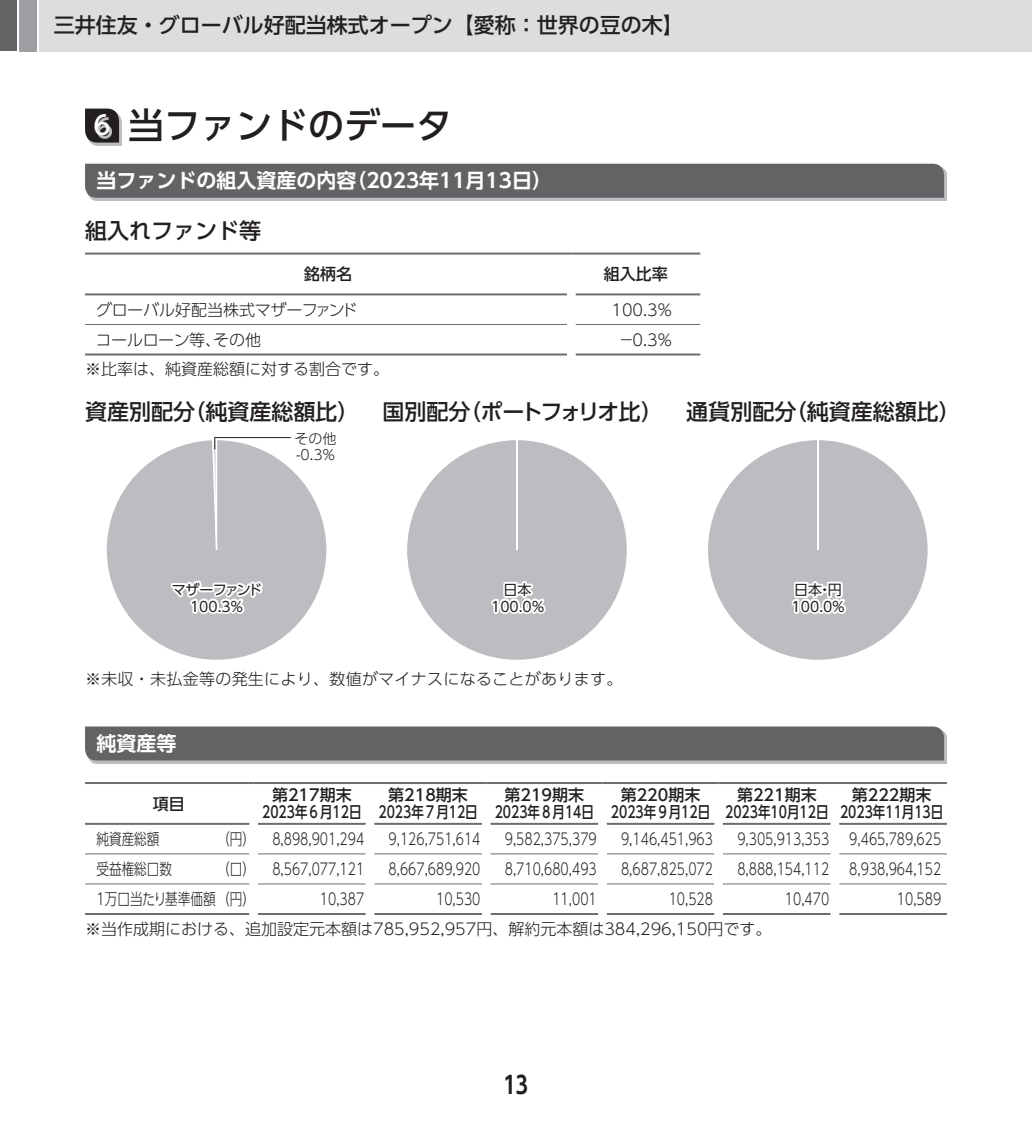
<style>
.page{position:relative;width:1032px;height:1134px;background:#fff}
.page>*{position:absolute;margin:0;border:0;box-sizing:border-box;transform-origin:0 0}
.t1{font:500 36px "UD Shin Go Pro";color:#231f20}
.t2{font:700 24px "UD Shin Go Pro De";color:#231f20}
.t3{font:500 22px "UD Shin Go Pro";color:#231f20}
.t4{font:500 21px "UD Shin Go Pro";color:#231f20}
.t5{font:700 20px "UD Shin Go Pro De";color:#fff}
.t6{font:300 16px "UD Shin Go Pro";color:#231f20;scale:.78 1}
.t7{font:500 16px/17.6px "UD Shin Go Pro";color:#231f20}
.t8{font:300 16px "UD Shin Go Pro";color:#231f20}
.t9{font:300 16px "UD Shin Go Pro";color:#231f20;scale:.79 1}
.t10{font:300 16px "UD Shin Go Pro";letter-spacing:.02em;color:#231f20}
.t11{font:300 16px "UD Shin Go Pro";letter-spacing:-.03em;color:#231f20}
.t12{font:14px/16.8px "UD Shin Go Pro";letter-spacing:-.01em;color:#231f20}
.t13{font:14px/16.8px "UD Shin Go Pro";letter-spacing:-.03em;color:#231f20;text-align:center}
.t14{font:300 14px/16.8px "UD Shin Go Pro";color:#231f20}
.s1{font-size:26px;color:#fff}
</style>
<div class="page">
<div style="left:0;top:0;width:17px;height:51px;background:#636366"></div>
<div style="left:20px;top:0;width:17px;height:51px;background:#9d9fa2"></div>
<div style="left:40px;top:0;width:992px;height:51px;background:#dcdddf"></div>
<div style="left:88px;top:729px;width:859px;height:34px;background:linear-gradient(to right,#bcbdc0,#bcbdc0)"></div>
<div style="left:85px;top:726px;width:859px;height:34px;background:#636366"></div>
<hr style="left:85px;top:853px;width:164px;height:1px;background:#6c6d70">
<hr style="left:258px;top:853px;width:108px;height:1px;background:#6c6d70">
<hr style="left:374px;top:853px;width:108px;height:1px;background:#6c6d70">
<hr style="left:490px;top:853px;width:108px;height:1px;background:#6c6d70">
<hr style="left:607px;top:853px;width:107px;height:1px;background:#6c6d70">
<hr style="left:723px;top:853px;width:108px;height:1px;background:#6c6d70">
<hr style="left:839px;top:853px;width:108px;height:1px;background:#6c6d70">
<hr style="left:85px;top:884px;width:164px;height:1px;background:#6c6d70">
<hr style="left:258px;top:884px;width:108px;height:1px;background:#6c6d70">
<hr style="left:374px;top:884px;width:108px;height:1px;background:#6c6d70">
<hr style="left:490px;top:884px;width:108px;height:1px;background:#6c6d70">
<hr style="left:607px;top:884px;width:107px;height:1px;background:#6c6d70">
<hr style="left:723px;top:884px;width:108px;height:1px;background:#6c6d70">
<hr style="left:839px;top:884px;width:108px;height:1px;background:#6c6d70">
<hr style="left:85px;top:913px;width:164px;height:2px;background:#6c6d70">
<hr style="left:258px;top:913px;width:108px;height:2px;background:#6c6d70">
<hr style="left:374px;top:913px;width:108px;height:2px;background:#6c6d70">
<hr style="left:490px;top:913px;width:108px;height:2px;background:#6c6d70">
<hr style="left:607px;top:913px;width:107px;height:2px;background:#6c6d70">
<hr style="left:723px;top:913px;width:108px;height:2px;background:#6c6d70">
<hr style="left:839px;top:913px;width:108px;height:2px;background:#6c6d70">
<hr style="left:85px;top:782px;width:169px;height:2px;background:#6c6d70">
<hr style="left:254px;top:782px;width:116px;height:2px;background:#6c6d70">
<hr style="left:370px;top:782px;width:116px;height:2px;background:#6c6d70">
<hr style="left:486px;top:782px;width:116px;height:2px;background:#6c6d70">
<hr style="left:602px;top:782px;width:117px;height:2px;background:#6c6d70">
<hr style="left:719px;top:782px;width:116px;height:2px;background:#6c6d70">
<hr style="left:835px;top:782px;width:112px;height:2px;background:#6c6d70">
<hr style="left:85px;top:823px;width:164px;height:2px;background:#6c6d70">
<hr style="left:258px;top:823px;width:108px;height:2px;background:#6c6d70">
<hr style="left:374px;top:823px;width:108px;height:2px;background:#6c6d70">
<hr style="left:490px;top:823px;width:108px;height:2px;background:#6c6d70">
<hr style="left:607px;top:823px;width:107px;height:2px;background:#6c6d70">
<hr style="left:723px;top:823px;width:108px;height:2px;background:#6c6d70">
<hr style="left:839px;top:823px;width:108px;height:2px;background:#6c6d70">
<div style="left:88px;top:111px;width:34px;height:34px;background:#bcbdc0"></div>
<svg style="left:85px;top:109px;width:34px;height:34px"></svg>
<svg style="left:98px;top:117px;width:14px;height:22px"></svg>
<div style="left:88px;top:166px;width:859px;height:35px;background:#bcbdc0"></div>
<div style="left:85px;top:164px;width:859px;height:34px;background:#636366"></div>
<hr style="left:85px;top:324px;width:482px;height:1px;background:#6c6d70">
<hr style="left:575px;top:324px;width:125px;height:1px;background:#6c6d70">
<hr style="left:85px;top:353px;width:482px;height:2px;background:#6c6d70">
<hr style="left:575px;top:353px;width:125px;height:2px;background:#6c6d70">
<hr style="left:85px;top:253px;width:486px;height:2px;background:#6c6d70">
<hr style="left:571px;top:253px;width:129px;height:2px;background:#6c6d70">
<hr style="left:85px;top:293px;width:482px;height:2px;background:#6c6d70">
<hr style="left:575px;top:293px;width:125px;height:2px;background:#6c6d70">
<div style="left:707px;top:439px;width:221px;height:221px;background:#bcbdc0;border-radius:110px"></div>
<svg style="left:791px;top:581px;width:55px;height:33px"></svg>
<div style="left:406px;top:439px;width:221px;height:221px;background:#bcbdc0;border-radius:110px"></div>
<svg style="left:491px;top:581px;width:55px;height:33px"></svg>
<div style="left:106px;top:439px;width:221px;height:221px;background:#bcbdc0;border-radius:110px"></div>
<svg style="left:170px;top:580px;width:93px;height:34px"></svg>
<svg style="left:211px;top:437px;width:81px;height:113px"></svg>
<h3 class="t4" style="left:54px;top:8px;width:632px">三井住友・グローバル好配当株式オープン【愛称：世界の豆の木】</h3>
<h1 class="t1" style="left:93px;top:97px;width:360px"><span class="s1">6</span> 当ファンドのデータ</h1>
<p class="t5" style="left:96px;top:164px;width:457px">当ファンドの組入資産の内容（2023年11月13日）</p>
<h3 class="t3" style="left:85px;top:212px;width:178px">組入れファンド等</h3>
<p class="t7" style="left:304px;top:265px;width:49px">銘柄名</p>
<p class="t7" style="left:604px;top:265px;width:65px">組入比率</p>
<p class="t8" style="left:96px;top:296px;width:263px">グローバル好配当株式マザーファンド</p>
<p class="t8" style="left:611px;top:296px;width:62px">100.3%</p>
<p class="t11" style="left:96px;top:327px;width:167px">コールローン等、その他</p>
<p class="t8" style="left:618px;top:327px;width:55px">－0.3%</p>
<p class="t8" style="left:85px;top:356px;width:305px">※比率は、純資産総額に対する割合です。</p>
<h3 class="t3" style="left:85px;top:394px;width:877px">資産別配分（純資産総額比） 国別配分（ポートフォリオ比） 通貨別配分（純資産総額比）</h3>
<p class="t14" style="left:295px;top:429px;width:43px">その他-0.3％</p>
<p class="t13" style="left:172px;top:581px;width:92px">マザーファンド<br>100.3％</p>
<p class="t12" style="left:491px;top:581px;width:55px;text-align:center">日本<br>100.0％</p>
<p class="t10" style="left:85px;top:666px;width:539px">※未収・未払金等の発生により、数値がマイナスになることがあります。</p>
<p class="t5" style="left:96px;top:727px;width:81px">純資産等</p>
<p class="t12" style="left:792px;top:581px;width:55px">日本・円<br>100.0％</p>
<p class="t7" style="left:153px;top:794px;width:33px">項目</p>
<p class="t7" style="left:262px;top:785px;width:683px;text-indent:590px">第222期末<br>2023年６月12日 2023年７月12日 2023年８月14日 2023年９月12日 2023年10月12日 2023年11月13日</p>
<p class="t7" style="left:272px;top:785px;width:81px">第217期末</p>
<p class="t7" style="left:388px;top:785px;width:81px">第218期末</p>
<p class="t7" style="left:504px;top:785px;width:81px">第219期末</p>
<p class="t7" style="left:621px;top:785px;width:81px">第220期末</p>
<p class="t7" style="left:737px;top:785px;width:81px">第221期末</p>
<p class="t9" style="left:96px;top:826px;width:82px">純資産総額</p>
<p class="t9" style="left:217px;top:826px;width:188px">（円） 8,898,901,294</p>
<p class="t6" style="left:389px;top:826px;width:119px">9,126,751,614</p>
<p class="t6" style="left:505px;top:826px;width:119px">9,582,375,379</p>
<p class="t6" style="left:621px;top:826px;width:119px">9,146,451,963</p>
<p class="t6" style="left:737px;top:826px;width:119px">9,305,913,353</p>
<p class="t6" style="left:849px;top:826px;width:119px">9,465,789,625</p>
<p class="t9" style="left:96px;top:856px;width:98px">受益権総口数</p>
<p class="t9" style="left:217px;top:856px;width:188px">（口） 8,567,077,121</p>
<p class="t6" style="left:389px;top:856px;width:119px">8,667,689,920</p>
<p class="t6" style="left:505px;top:856px;width:119px">8,710,680,493</p>
<p class="t6" style="left:621px;top:856px;width:119px">8,687,825,072</p>
<p class="t6" style="left:737px;top:856px;width:119px">8,888,154,112</p>
<p class="t6" style="left:849px;top:856px;width:119px">8,938,964,152</p>
<p class="t9" style="left:96px;top:886px;width:202px">1万口当たり基準価額（円）</p>
<p class="t6" style="left:320px;top:886px;width:58px">10,387</p>
<p class="t6" style="left:436px;top:886px;width:58px">10,530</p>
<p class="t6" style="left:552px;top:886px;width:58px">11,001</p>
<p class="t6" style="left:669px;top:886px;width:58px">10,528</p>
<p class="t6" style="left:785px;top:886px;width:58px">10,470</p>
<p class="t6" style="left:897px;top:886px;width:58px">10,589</p>
<p class="t8" style="left:85px;top:916px;width:688px">※当作成期における、追加設定元本額は785,952,957円、解約元本額は384,296,150円です。</p>
<h2 class="t2" style="left:504px;top:1065px;width:26px">13</h2>
</div>
